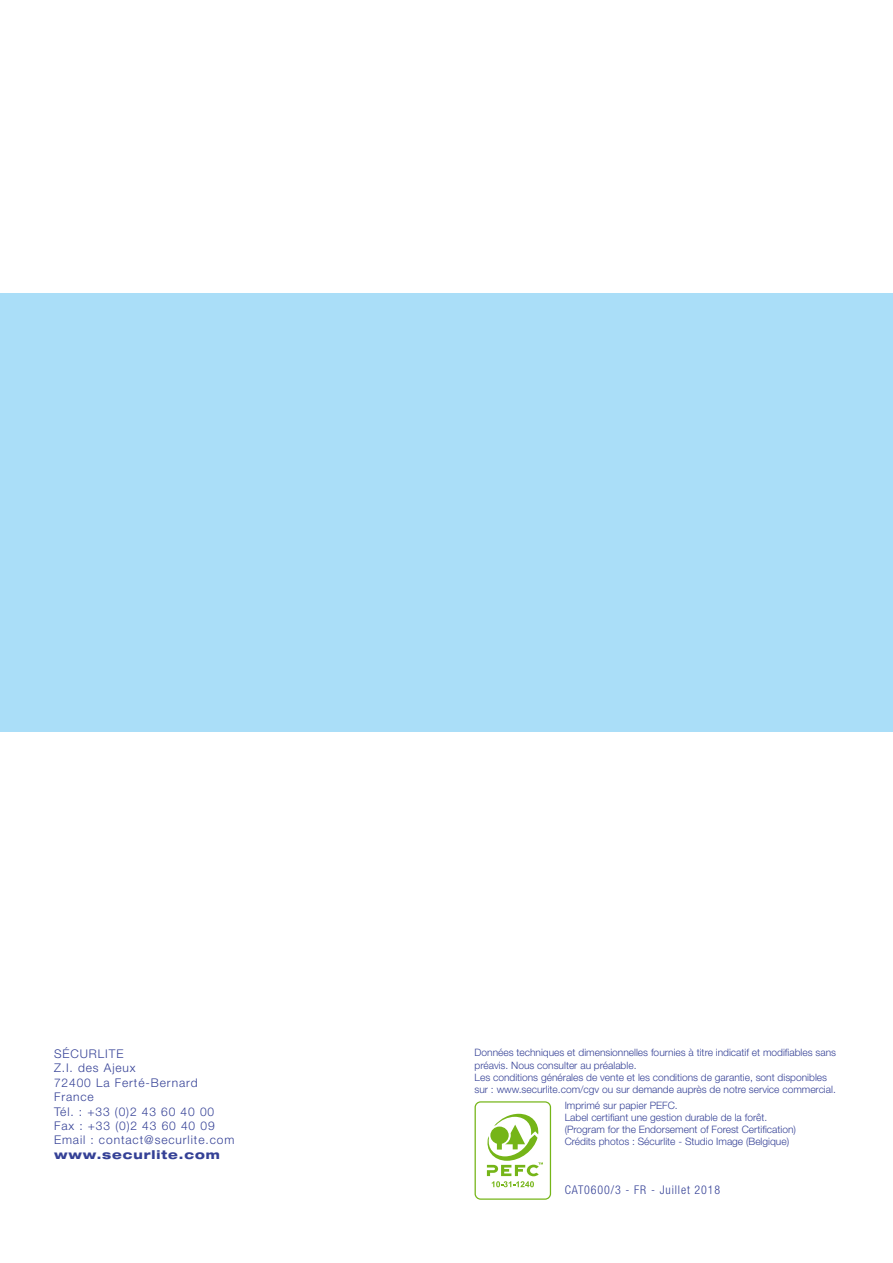
<style>
.page{position:relative;width:893px;height:1263px;background:#fff}
.page>*{position:absolute;margin:0;border:0;box-sizing:border-box;transform-origin:0 0}
.t1{font:300 12px/14.4px "Helvetica Neue LT Std";letter-spacing:.075em;color:#354196}
.t2{font:300 condensed 12px "Helvetica Neue LT Std";letter-spacing:.075em;color:#354196}
.t3{font:800 expanded 12px "Helvetica Neue LT Std";letter-spacing:.075em;color:#354196}
.t4{font:300 10.2px/12.3px "Helvetica Neue LT Std";color:#354196}
</style>
<div class="page">
<svg style="left:475px;top:1101px;width:76px;height:99px"></svg>
<div style="left:476px;top:1102px;width:74px;height:96px;background:#fff;border-radius:5px"></div>
<svg style="left:486px;top:1114px;width:57px;height:73px"></svg>
<div style="left:0;top:293px;width:893px;height:438px;background:#aadef8"></div>
<p class="t1" style="left:54px;top:1046px;width:182px">SÉCURLITE<br>Z.I. des Ajeux<br>72400 La Ferté-Bernard<br>France<br>Tél. : +33 (0)2 43 60 40 00<br>Fax : +33 (0)2 43 60 40 09<br>Email : contact@securlite.com</p>
<p class="t3" style="left:54px;top:1147px;width:167px">www.securlite.com</p>
<p class="t4" style="left:475px;top:1046px;width:363px">Données techniques et dimensionnelles fournies à titre indicatif et modifiables sans préavis. Nous consulter au préalable.<br>Les conditions générales de vente et les conditions de garantie, sont disponibles sur : www.securlite.com/cgv ou sur demande auprès de notre service commercial.</p>
<p class="t4" style="left:565px;top:1098px;width:233px">Imprimé sur papier PEFC.<br>Label certifiant une gestion durable de la forêt. (Program for the Endorsement of Forest Certification)<br>Crédits photos : Sécurlite - Studio Image (Belgique)</p>
<p class="t2" style="left:565px;top:1183px;width:157px">CAT0600/3 - FR - Juillet 2018</p>
</div>
